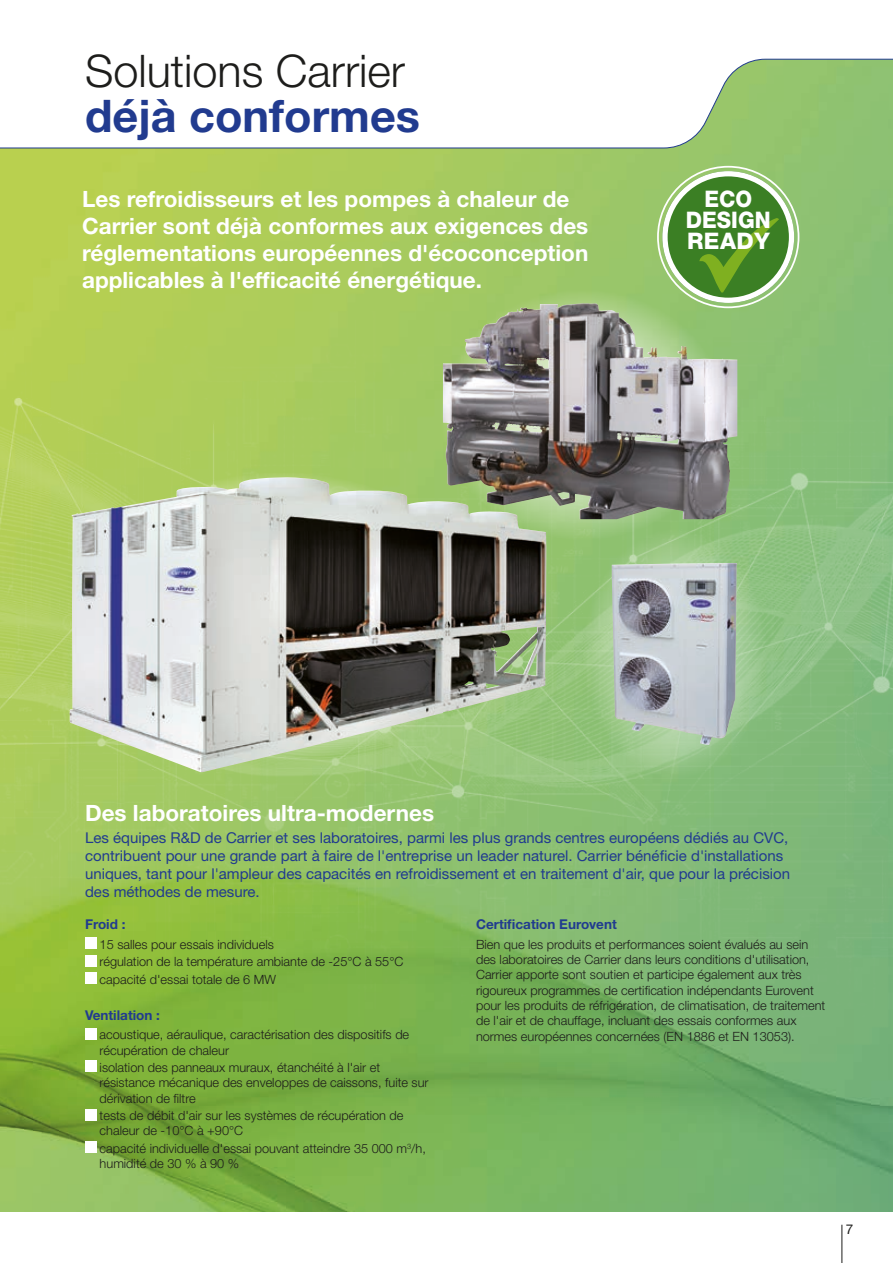
<style>
.page{position:relative;width:893px;height:1263px;background:#fff}
.page>*{position:absolute;margin:0;border:0;box-sizing:border-box;transform-origin:0 0}
.t1{font:300 45px "Helvetica Neue LT Pro";color:#1d1d1b}
.t2{font:700 45px "Helvetica Neue LT Pro";color:#213b8f}
.t3{font:800 22.8px/21.1px "Helvetica Neue LT Pro";color:#fff;text-align:center;scale:.94 1}
.t4{font:700 22.5px/27px "Helvetica Neue LT Pro";color:#fff}
.t5{font:14.85px/17.9px "Helvetica Neue LT Pro";color:#213b8f}
.t6{font:700 13.5px "Helvetica Neue LT Pro";color:#213b8f}
.t7{font:13.5px "Helvetica Neue LT Pro";color:#1d1d1b}
.t8{font:300 12.75px/15.3px "Helvetica Neue LT Pro";color:#1d1d1b}
</style>
<div class="page">
<hr style="left:841px;top:1225px;width:1px;height:38px;background:#1d1d1b">
<img style="left:0;top:148px;width:893px;height:1064px">
<svg style="left:583px;top:528px;width:185px;height:252px;background:#9ac788"></svg>
<svg style="left:440px;top:289px;width:286px;height:251px;background:#929b8a"></svg>
<div style="left:85px;top:938px;width:11px;height:11px;background:#fff"></div>
<div style="left:85px;top:955px;width:11px;height:11px;background:#fff"></div>
<div style="left:85px;top:972px;width:11px;height:12px;background:#fff"></div>
<div style="left:85px;top:1028px;width:11px;height:11px;background:#fff"></div>
<div style="left:85px;top:1061px;width:11px;height:11px;background:#fff"></div>
<div style="left:85px;top:1109px;width:11px;height:11px;background:#fff"></div>
<div style="left:85px;top:1142px;width:11px;height:11px;background:#fff"></div>
<svg style="left:0;top:58px;width:893px;height:90px"></svg>
<img style="left:443px;top:304px;width:148px;height:202px">
<img style="left:612px;top:563px;width:125px;height:182px">
<svg style="left:662px;top:171px;width:132px;height:132px;background:#5a9347"></svg>
<div style="left:662px;top:171px;width:132px;height:132px;border:5px solid #fff;border-radius:50%"></div>
<svg style="left:699px;top:218px;width:80px;height:74px;background:#4f8d29"></svg>
<img style="left:69px;top:477px;width:477px;height:295px">
<h1 class="t1" style="left:85px;top:44px;width:322px">Solutions Carrier</h1>
<h1 class="t2" style="left:85px;top:88px;width:336px">déjà conformes</h1>
<h3 class="t4" style="left:82px;top:185px;width:508px">Les refroidisseurs et les pompes à chaleur de Carrier sont déjà conformes aux exigences des réglementations européennes d'écoconception applicables à l'efficacité énergétique.</h3>
<h2 class="t3" style="left:686px;top:188px;width:92px">ECO<br>DESIGN<br>READY</h2>
<h3 class="t4" style="left:85px;top:799px;width:351px">Des laboratoires ultra-modernes</h3>
<p class="t5" style="left:85px;top:828px;width:707px">Les équipes R&amp;D de Carrier et ses laboratoires, parmi les plus grands centres européens dédiés au CVC, contribuent pour une grande part à faire de l'entreprise un leader naturel. Carrier bénéficie d'installations uniques, tant pour l'ampleur des capacités en refroidissement et en traitement d'air, que pour la précision des méthodes de mesure.</p>
<p class="t6" style="left:85px;top:916px;width:42px">Froid :</p>
<p class="t8" style="left:100px;top:935px;width:305px;line-height:17.4px">15 salles pour essais individuels<br>régulation de la température ambiante de -25°C à 55°C capacité d'essai totale de 6 MW</p>
<p class="t6" style="left:85px;top:1006px;width:76px">Ventilation :</p>
<p class="t8" style="left:100px;top:1027px;width:311px">acoustique, aéraulique, caractérisation des dispositifs de récupération de chaleur</p>
<p class="t8" style="left:100px;top:1059px;width:330px">isolation des panneaux muraux, étanchéité à l'air et résistance mécanique des enveloppes de caissons, fuite sur dérivation de filtre</p>
<p class="t8" style="left:100px;top:1107px;width:305px">tests de débit d'air sur les systèmes de récupération de chaleur de -10°C à +90°C</p>
<p class="t8" style="left:100px;top:1140px;width:328px">capacité individuelle d'essai pouvant atteindre 35 000 m<sup>3</sup>/h, humidité de 30 % à 90 %</p>
<p class="t6" style="left:476px;top:916px;width:142px">Certification Eurovent</p>
<p class="t8" style="left:476px;top:936px;width:351px">Bien que les produits et performances soient évalués au sein des laboratoires de Carrier dans leurs conditions d'utilisation, Carrier apporte sont soutien et participe également aux très rigoureux programmes de certification indépendants Eurovent pour les produits de réfrigération, de climatisation, de traitement de l'air et de chauffage, incluant des essais conformes aux normes européennes concernées (EN 1886 et EN 13053).</p>
<p class="t7" style="left:846px;top:1221px;width:9px">7</p>
</div>
